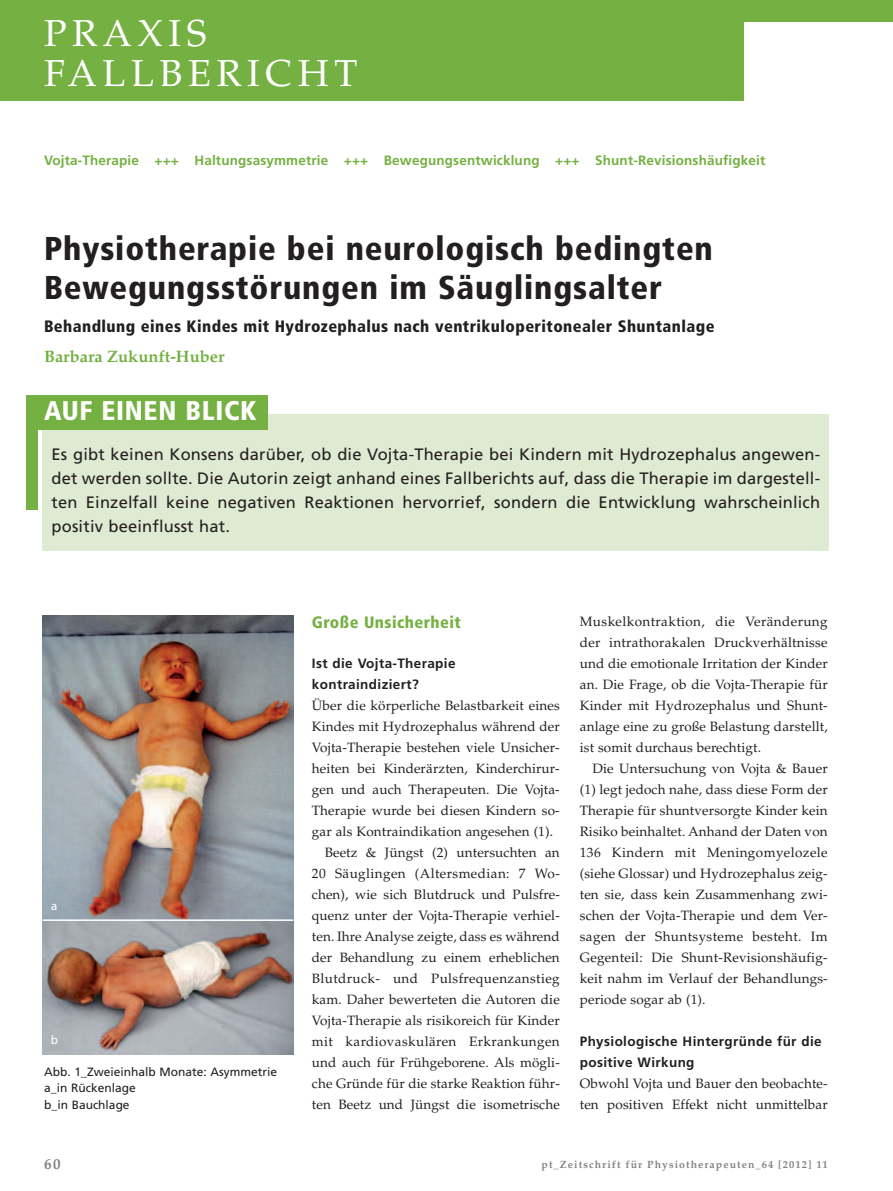
<style>
.page{position:relative;width:893px;height:1191px;background:#fff}
.page>*{position:absolute;margin:0;border:0;box-sizing:border-box;transform-origin:0 0}
.t1{font:37.5px/40.5px "Palatino LT Std";letter-spacing:.15em;color:#fff}
.t2{font:900 condensed 33px/39px "Frutiger LT Pro";letter-spacing:.025em;color:#231f20}
.t3{font:900 condensed 27px "Frutiger LT Pro";letter-spacing:.025em;color:#fff}
.t4{font:16.5px/24px "Frutiger LT Pro";letter-spacing:.01em;color:#231f20;text-align:justify}
.t5{font:900 condensed 16.5px "Frutiger LT Pro";letter-spacing:.025em;color:#231f20}
.t6{font:700 16.5px "Palatino LT Std";color:#75b042}
.t7{font:900 condensed 16.5px "Frutiger LT Pro";letter-spacing:.025em;color:#75b042}
.t8{font:700 15px "Palatino LT Std";color:#808285}
.t9{font:13.5px/21px "Palatino LT Std";letter-spacing:.01em;color:#231f20;text-align:justify}
.t10{font:13.5px "Palatino LT Std";letter-spacing:.03em;color:#231f20}
.t11{font:700 13.5px "Frutiger LT Pro";letter-spacing:.01em;color:#75b042}
.t12{font:700 13.5px/21px "Frutiger LT Pro";letter-spacing:.03em;color:#231f20}
.t13{font:12px/16.5px "Frutiger LT Pro";color:#231f20}
.t14{font:12px "Frutiger LT Pro";color:#fff}
.t15{font:700 10.5px "Palatino LT Std";letter-spacing:.1em;color:#808285}
</style>
<div class="page">
<div style="left:0;top:0;width:744px;height:101px;background:#75b042"></div>
<div style="left:0;top:0;width:893px;height:21px;background:#75b042"></div>
<div style="left:43px;top:415px;width:786px;height:136px;background:#dfead2"></div>
<div style="left:30px;top:395px;width:238px;height:34px;background:#75b042"></div>
<div style="left:27px;top:395px;width:11px;height:115px;background:#75b042"></div>
<img style="left:43px;top:615px;width:250px;height:304px">
<img style="left:43px;top:921px;width:250px;height:133px">
<h1 class="t1" style="left:44px;top:17px;width:315px">PRAXIS<br>FALLBERICHT</h1>
<p class="t11" style="left:44px;top:155px;width:723px">Vojta-Therapie +++ Haltungsasymmetrie +++ Bewegungsentwicklung +++ Shunt-Revisionshäufigkeit</p>
<h2 class="t2" style="left:44px;top:233px;width:670px">Physiotherapie bei neurologisch bedingten<br>Bewegungsstörungen im Säuglingsalter</h2>
<p class="t5" style="left:44px;top:321px;width:672px">Behandlung eines Kindes mit Hydrozephalus nach ventrikuloperitonealer Shuntanlage</p>
<p class="t6" style="left:44px;top:350px;width:182px">Barbara Zukunft-Huber</p>
<h3 class="t3" style="left:44px;top:401px;width:214px">AUF EINEN BLICK</h3>
<p class="t4" style="left:52px;top:444px;width:770px">Es gibt keinen Konsens darüber, ob die Vojta-Therapie bei Kindern mit Hydrozephalus angewen&shy;det werden sollte. Die Autorin zeigt anhand eines Fallberichts auf, dass die Therapie im dargestell&shy;ten Einzelfall keine negativen Reaktionen hervorrief, sondern die Entwicklung wahrscheinlich positiv beeinflusst hat.</p>
<p class="t14" style="left:51px;top:901px;width:8px">a</p>
<p class="t14" style="left:51px;top:1035px;width:9px">b</p>
<p class="t13" style="left:44px;top:1064px;width:235px">Abb. 1_Zweieinhalb Monate: Asymmetrie a_in Rückenlage<br>b_in Bauchlage</p>
<p class="t7" style="left:312px;top:617px;width:150px">Große Unsicherheit</p>
<p class="t12" style="left:312px;top:654px;width:145px">Ist die Vojta-Therapie kontraindiziert?</p>
<p class="t9" style="left:312px;top:696px;width:249px">Über die körperliche Belastbarkeit eines</p>
<p class="t9" style="left:312px;top:717px;width:249px">Kindes mit Hydrozephalus während der</p>
<p class="t9" style="left:312px;top:738px;width:249px">Vojta-Therapie bestehen viele Unsicher-</p>
<p class="t9" style="left:312px;top:759px;width:249px">heiten bei Kinderärzten, Kinderchirur-</p>
<p class="t9" style="left:312px;top:780px;width:249px">gen und auch Therapeuten. Die Vojta-</p>
<p class="t9" style="left:312px;top:801px;width:249px">Therapie wurde bei diesen Kindern so-</p>
<p class="t9" style="left:312px;top:822px;width:243px">gar als Kontraindikation angesehen (1).</p>
<p class="t9" style="left:325px;top:843px;width:237px">Beetz &amp; Jüngst (2) untersuchten an</p>
<p class="t10" style="left:312px;top:868px;width:249px">20 Säuglingen (Altersmedian: 7 Wo-</p>
<p class="t9" style="left:312px;top:885px;width:249px">chen), wie sich Blutdruck und Pulsfre-</p>
<p class="t9" style="left:312px;top:906px;width:249px">quenz unter der Vojta-Therapie verhiel-</p>
<p class="t9" style="left:312px;top:927px;width:249px">ten. Ihre Analyse zeigte, dass es während</p>
<p class="t9" style="left:312px;top:948px;width:249px">der Behandlung zu einem erheblichen</p>
<p class="t10" style="left:312px;top:973px;width:249px">Blutdruck- und Pulsfrequenzanstieg</p>
<p class="t9" style="left:312px;top:990px;width:249px">kam. Daher bewerteten die Autoren die</p>
<p class="t9" style="left:312px;top:1011px;width:249px">Vojta-Therapie als risikoreich für Kinder</p>
<p class="t10" style="left:312px;top:1036px;width:249px">mit kardiovaskulären Erkrankungen</p>
<p class="t9" style="left:312px;top:1053px;width:249px">und auch für Frühgeborene. Als mögli-</p>
<p class="t9" style="left:312px;top:1074px;width:249px">che Gründe für die starke Reaktion führ-</p>
<p class="t9" style="left:312px;top:1095px;width:249px">ten Beetz und Jüngst die isometrische</p>
<p class="t9" style="left:580px;top:612px;width:249px">Muskelkontraktion, die Veränderung der intrathorakalen Druckverhältnisse und die emotionale Irritation der Kinder an. Die Frage, ob die Vojta-Therapie für Kinder mit Hydrozephalus und Shunt&shy;anlage eine zu große Belastung darstellt, ist somit durchaus berechtigt.</p>
<p class="t9" style="left:580px;top:759px;width:249px;text-indent:13px">Die Untersuchung von Vojta &amp; Bauer (1) legt jedoch nahe, dass diese Form der Therapie für shuntversorgte Kinder kein Risiko beinhaltet. Anhand der Daten von 136 Kindern mit Meningomyelozele (siehe Glossar) und Hydrozephalus zeig&shy;ten sie, dass kein Zusammenhang zwi&shy;schen der Vojta-Therapie und dem Ver&shy;sagen der Shuntsysteme besteht. Im Gegenteil: Die Shunt-Revisionshäufig&shy;keit nahm im Verlauf der Behandlungs&shy;periode sogar ab (1).</p>
<p class="t12" style="left:580px;top:1032px;width:243px">Physiologische Hintergründe für die positive Wirkung</p>
<p class="t9" style="left:580px;top:1074px;width:249px">Obwohl Vojta und Bauer den beobachte&shy;ten positiven Effekt nicht unmittelbar</p>
<p class="t8" style="left:44px;top:1158px;width:18px">60</p>
<p class="t15" style="left:542px;top:1160px;width:288px">pt_Zeitschrift für Physiotherapeuten_64 [2012] 11</p>
</div>
